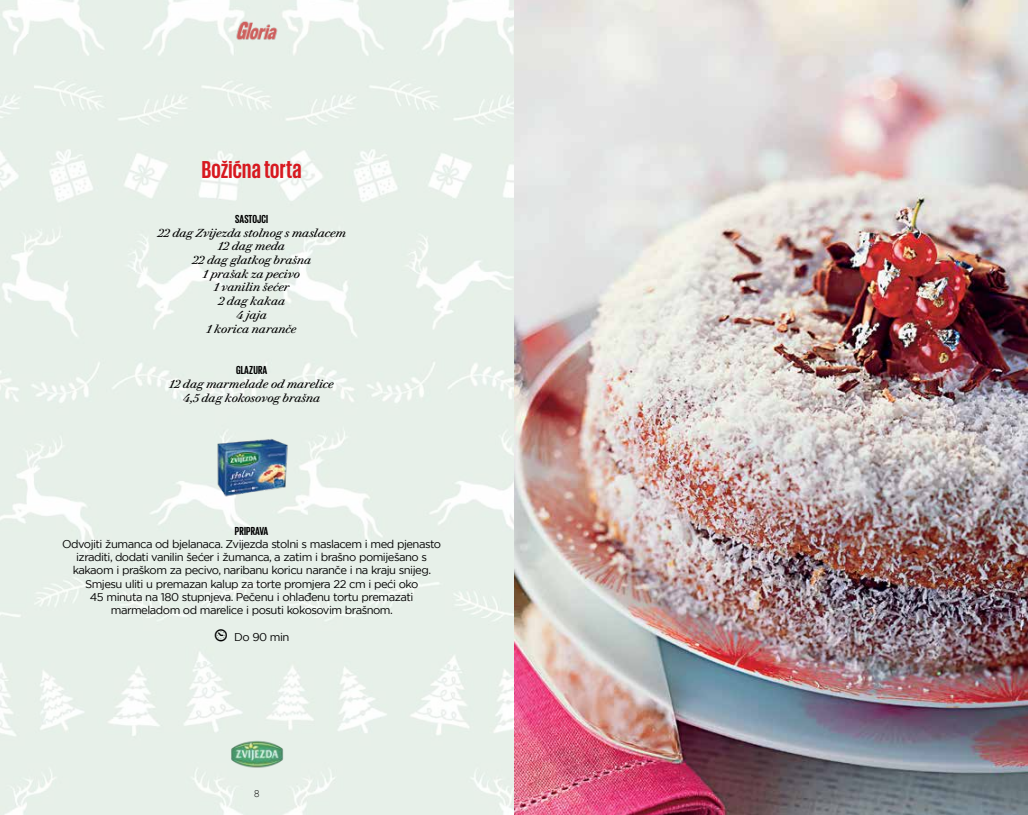
<style>
.page{position:relative;width:1028px;height:815px;background:#fff}
.page>*{position:absolute;margin:0;border:0;box-sizing:border-box;transform-origin:0 0}
.t1{font:700 25px "Giorgio Sans";letter-spacing:.01em;color:#d71920}
.t2{font:700 11.88px "Giorgio Sans";letter-spacing:.015em;color:#000}
.t3{font:11.25px/13.1px "Gotham";letter-spacing:-.045em;color:#000;text-align:center}
.t4{font:italic 11.25px/13.8px "Le Jeune Text";color:#000;text-align:center}
.t5{font:300 10px "Gotham";color:#000;scale:.85 1}
.s1{font-family:"Modern Pictograms";font-size:18.75px}
</style>
<div class="page">
<img style="left:0;top:0;width:1028px;height:815px">
<img style="left:212px;top:434px;width:81px;height:67px">
<h1 class="t1" style="left:202px;top:157px;width:101px">Božićna torta</h1>
<p class="t2" style="left:235px;top:213px;width:35px">SASTOJCI</p>
<p class="t4" style="left:157px;top:225px;width:190px">22 dag Zvijezda stolnog s maslacem<br>12 dag meda<br>22 dag glatkog brašna<br>1 prašak za pecivo<br>1 vanilin šećer<br>2 dag kakaa<br>4 jaja<br>1 korica naranče</p>
<p class="t2" style="left:236px;top:364px;width:33px">GLAZURA</p>
<p class="t4" style="left:169px;top:376px;width:166px">12 dag marmelade od marelice<br>4,5 dag kokosovog brašna</p>
<p class="t2" style="left:235px;top:525px;width:35px">PRIPRAVA</p>
<p class="t3" style="left:62px;top:537px;width:380px">Odvojiti žumanca od bjelanaca. Zvijezda stolni s maslacem i med pjenasto izraditi, dodati vanilin šećer i žumanca, a zatim i brašno pomiješano s kakaom i praškom za pecivo, naribanu koricu naranče i na kraju snijeg.<br>Smjesu uliti u premazan kalup za torte promjera 22 cm i peći oko<br>45 minuta na 180 stupnjeva. Pečenu i ohlađenu tortu premazati marmeladom od marelice i posuti kokosovim brašnom.</p>
<p class="t3" style="left:214px;top:630px;width:77px"><span class="s1">{</span> Do 90 min</p>
<p class="t5" style="left:254px;top:787px;width:8px">8</p>
</div>
